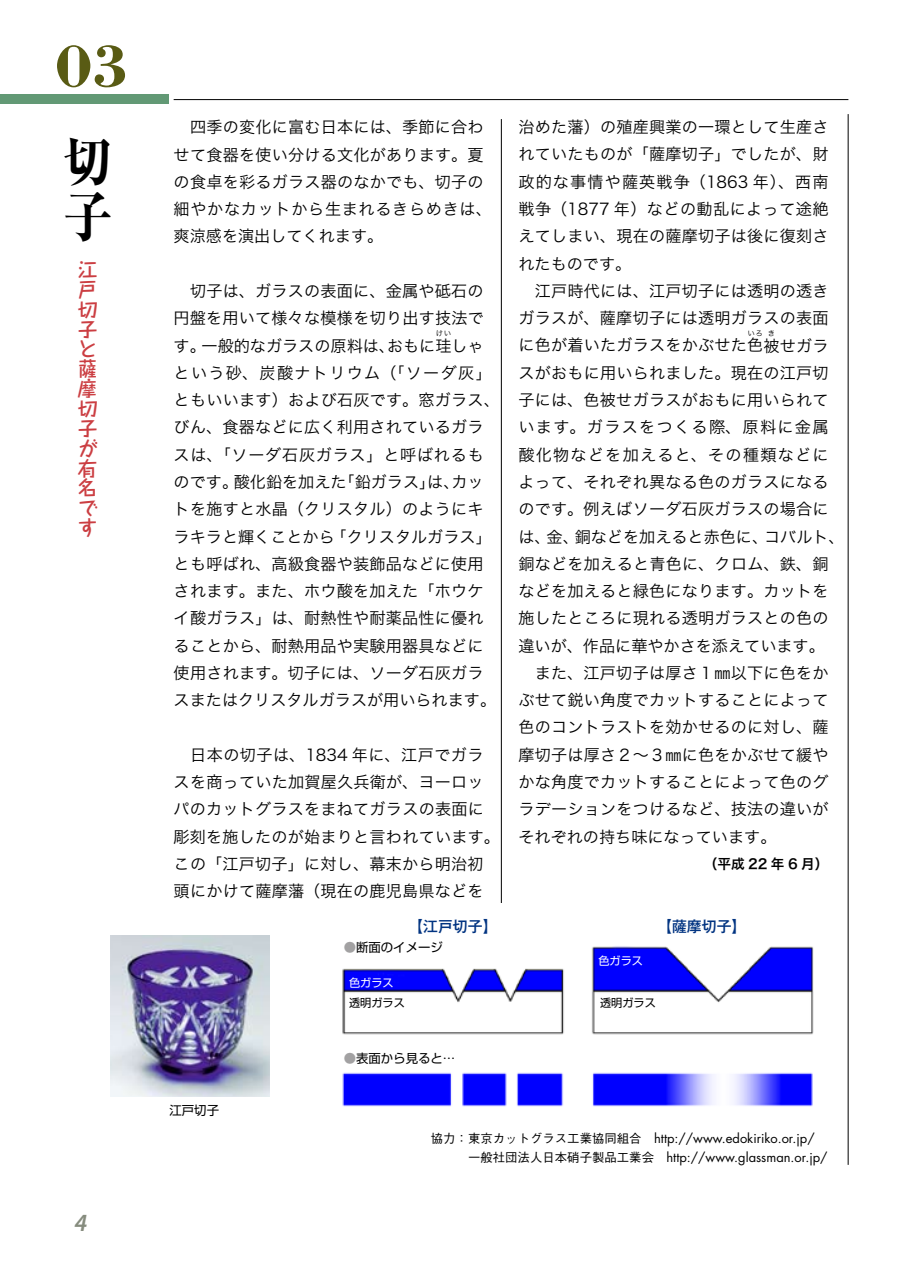
<style>
.page{position:relative;width:903px;height:1275px;background:#fff}
.page>*{position:absolute;margin:0;border:0;box-sizing:border-box;transform-origin:0 0}
.t1{font:700 61.95px "Bodoni";color:#595b14}
.t2{font:700 expanded 54.6px/54.6px "Ryumin Pro";color:#000;scale:.91 1}
.t3{font:italic 600 24.85px "Myriad Pro";color:#868c7e}
.t4{font:700 19.78px/19.8px "Taka Hand Std De";color:#cb3e42;text-align:justify}
.t5{font:16.1px/27.3px "Hira Kaku Pro W3";letter-spacing:.015em;color:#000}
.t6{font:500 14.88px "Gothic MB101 Pro";color:#003381}
.t7{font:13.65px "Hira Kaku Pro W6";color:#000}
.t8{font:12.95px/18.6px "Futura";color:#000}
.t9{font:12.42px "Shin Go Pro";color:#000}
.t10{font:11.2px "Shin Go Pro";color:#000}
.t11{font:11.2px "Shin Go Pro";color:#fff}
.t12{font:7.52px "Hira Kaku Pro W3";color:#000}
.s1{color:#a2a1a2}
.s2{font-family:"Gothic BBB Pro";font-weight:500;font-size:12.42px}
</style>
<div class="page">
<div style="left:0;top:94px;width:169px;height:10px;background:#629975"></div>
<hr style="left:174px;top:99px;width:674px;height:1px;background:#000">
<hr style="left:848px;top:114px;width:1px;height:1051px;background:#000">
<hr style="left:501px;top:119px;width:1px;height:1047px;background:#000">
<div style="left:484px;top:903px;width:34px;height:263px;background:#fff"></div>
<img style="left:342px;top:946px;width:472px;height:161px">
<img style="left:111px;top:935px;width:159px;height:162px">
<h1 class="t1" style="left:55px;top:27px;width:76px">03</h1>
<h2 class="t2" style="left:63px;top:130px;width:54px">切子</h2>
<p class="t4" style="left:78px;top:258px;width:21px">江戸切子と薩摩切子が有名です</p>
<h3 class="t3" style="left:74px;top:1207px;width:14px">4</h3>
<p class="t5" style="left:174px;top:112px;width:320px">　四季の変化に富む日本には、季節に合わせて食器を使い分ける文化があります。夏の食卓を彩るガラス器のなかでも、切子の細やかなカットから生まれるきらめきは、爽涼感を演出してくれます。</p>
<p class="t5" style="left:174px;top:276px;width:312px;text-align:justify">　切子は、ガラスの表面に、金属や砥石の円盤を用いて様々な模様を切り出す技法です。一般的なガラスの原料は、おもに珪しゃ</p>
<p class="t12" style="left:436px;top:327px;width:17px">けい</p>
<p class="t5" style="left:174px;top:358px;width:328px">という砂、炭酸ナトリウム（「ソーダ灰」ともいいます）および石灰です。窓ガラス、びん、食器などに広く利用されているガラスは、「ソーダ石灰ガラス」と呼ばれるものです。酸化鉛を加えた「鉛ガラス」は、カットを施すと水晶（クリスタル）のようにキラキラと輝くことから「クリスタルガラス」とも呼ばれ、高級食器や装飾品などに使用されます。また、ホウ酸を加えた「ホウケイ酸ガラス」は、耐熱性や耐薬品性に優れることから、耐熱用品や実験用器具などに使用されます。切子には、ソーダ石灰ガラスまたはクリスタルガラスが用いられます。</p>
<p class="t5" style="left:174px;top:740px;width:328px">　日本の切子は、1834 年に、江戸でガラスを商っていた加賀屋久兵衛が、ヨーロッパのカットグラスをまねてガラスの表面に彫刻を施したのが始まりと言われています。この「江戸切子」に対し、幕末から明治初頭にかけて薩摩藩（現在の鹿児島県などを</p>
<p class="t5" style="left:518px;top:112px;width:312px">治めた藩）の殖産興業の一環として生産されていたものが「薩摩切子」でしたが、財政的な事情や薩英戦争（1863 年）、西南戦争（1877 年）などの動乱によって途絶えてしまい、現在の薩摩切子は後に復刻されたものです。<br>　江戸時代には、江戸切子には透明の透きガラスが、薩摩切子には透明ガラスの表面に色が着いたガラスをかぶせた色被せガラ</p>
<p class="t12" style="left:747px;top:327px;width:17px">いろ</p>
<p class="t12" style="left:768px;top:327px;width:9px">き</p>
<p class="t5" style="left:518px;top:358px;width:328px">スがおもに用いられました。現在の江戸切子には、色被せガラスがおもに用いられています。ガラスをつくる際、原料に金属酸化物などを加えると、その種類などによって、それぞれ異なる色のガラスになるのです。例えばソーダ石灰ガラスの場合には、金、銅などを加えると赤色に、コバルト、銅などを加えると青色に、クロム、鉄、銅などを加えると緑色になります。カットを施したところに現れる透明ガラスとの色の違いが、作品に華やかさを添えています。　また、江戸切子は厚さ１㎜以下に色をかぶせて鋭い角度でカットすることによって色のコントラストを効かせるのに対し、薩摩切子は厚さ２～３㎜に色をかぶせて緩やかな角度でカットすることによって色のグラデーションをつけるなど、技法の違いがそれぞれの持ち味になっています。</p>
<p class="t7" style="left:704px;top:851px;width:126px">（平成 22 年 6 月）</p>
<p class="t6" style="left:408px;top:914px;width:91px">【江戸切子】</p>
<p class="t6" style="left:657px;top:914px;width:91px">【薩摩切子】</p>
<p class="t9" style="left:344px;top:937px;width:101px"><span class="s1">●</span>断面のイメージ</p>
<p class="t11" style="left:598px;top:952px;width:46px">色ガラス</p>
<p class="t11" style="left:349px;top:974px;width:46px">色ガラス</p>
<p class="t10" style="left:349px;top:994px;width:57px">透明ガラス</p>
<p class="t10" style="left:600px;top:994px;width:57px">透明ガラス</p>
<p class="t9" style="left:169px;top:1100px;width:51px">江戸切子</p>
<p class="t9" style="left:344px;top:1048px;width:113px"><span class="s1">●</span>表面から見ると…</p>
<p class="t8" style="left:468px;top:1129px;width:361px;text-indent:-37px"><span class="s2">協力：東京カットグラス工業協同組合</span> http://www.edokiriko.or.jp/<span class="s2">一般社団法人日本硝子製品工業会</span> http://www.glassman.or.jp/</p>
</div>
